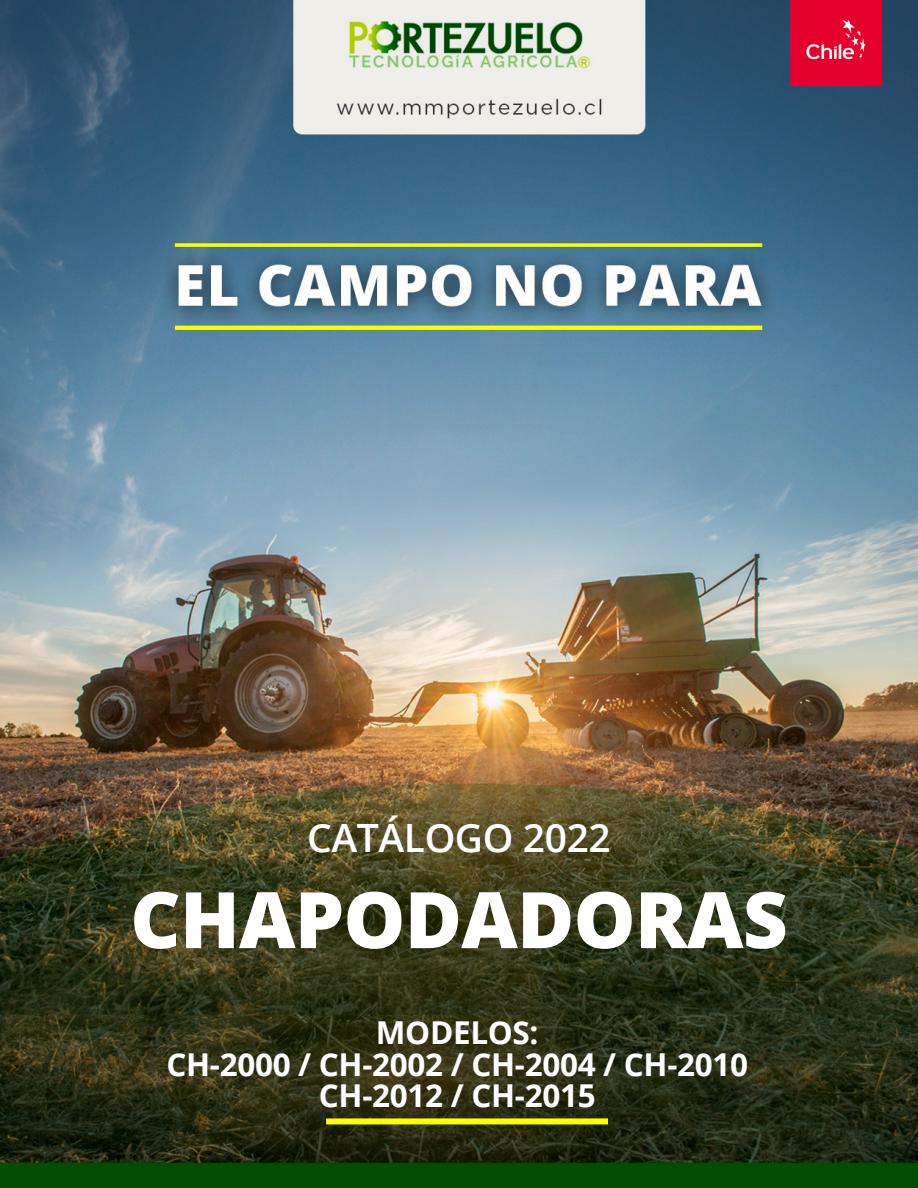
<style>
.page{position:relative;width:918px;height:1188px;background:#fff}
.page>*{position:absolute;margin:0;border:0;box-sizing:border-box;transform-origin:0 0}
.t1{font:800 78px "Open Sans";letter-spacing:-.01em;color:#fff}
.t2{font:600 39px "Open Sans";letter-spacing:-.01em;color:#fff}
.t3{font:700 31.5px "Open Sans";letter-spacing:-.01em;color:#fff}
</style>
<div class="page">
<img style="left:0;top:0;width:918px;height:1188px">
<div style="left:326px;top:1118px;width:282px;height:6px;background:#ffff04"></div>
<img style="left:791px;top:0;width:91px;height:86px">
<p class="t2" style="left:307px;top:811px;width:305px">CATÁLOGO 2022</p>
<p class="t1" style="left:130px;top:860px;width:659px">CHAPODADORAS</p>
<p class="t3" style="left:376px;top:1011px;width:164px">MODELOS:</p>
<p class="t3" style="left:166px;top:1042px;width:583px">CH-2000 / CH-2002 / CH-2004 / CH-2010</p>
<p class="t3" style="left:319px;top:1074px;width:278px">CH-2012 / CH-2015</p>
</div>
